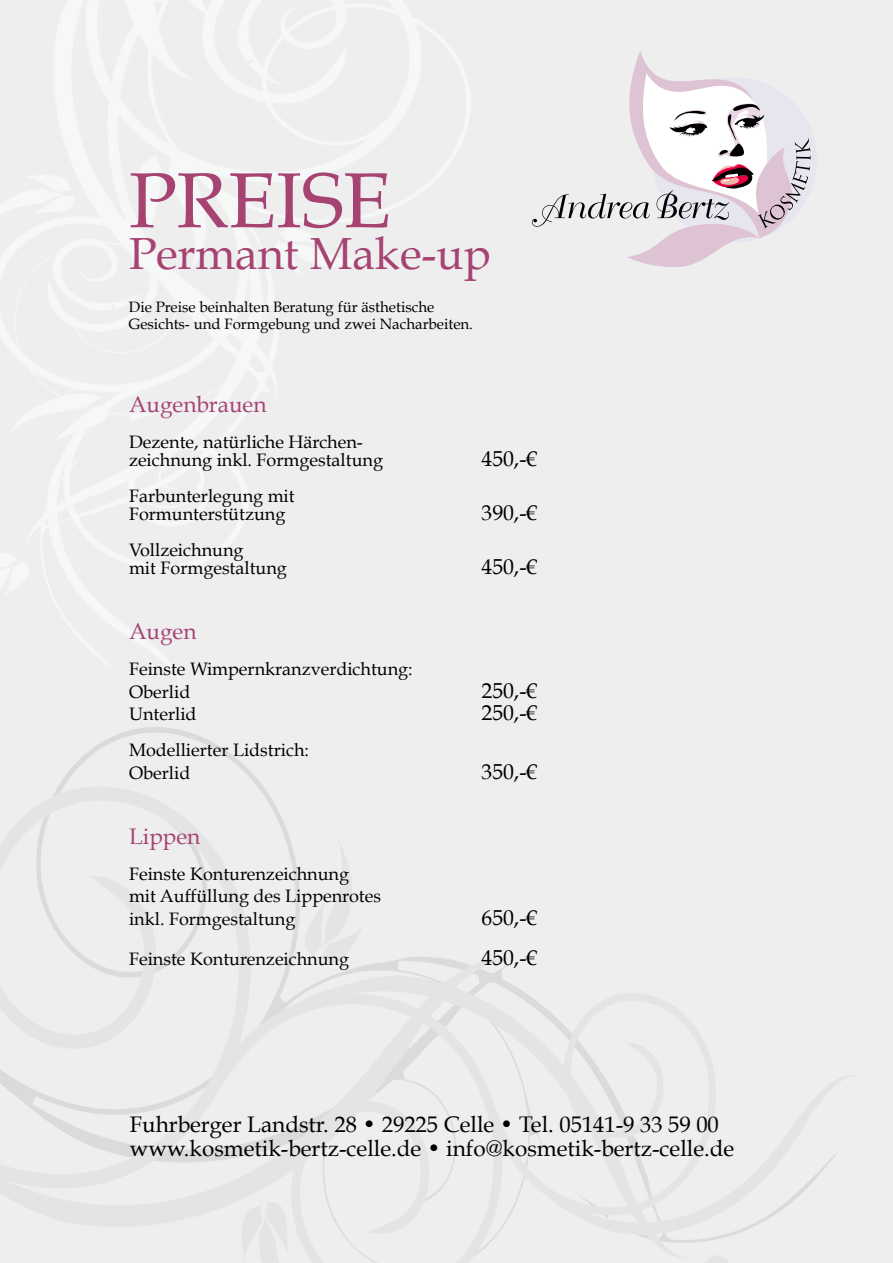
<style>
.page{position:relative;width:893px;height:1263px;background:#fff}
.page>*{position:absolute;margin:0;border:0;box-sizing:border-box;transform-origin:0 0}
.t1{font:78px "Book Antiqua";color:#a64373}
.t2{font:45px "Book Antiqua";color:#a64373}
.t3{font:22.5px/24px "Book Antiqua";color:#000}
.t4{font:22.5px "Book Antiqua";color:#a64373}
.t5{font:21.6px "Book Antiqua";color:#000}
.t6{font:18px/22.5px "Book Antiqua";color:#000}
.t7{font:15px/16.5px "Book Antiqua";color:#000}
</style>
<div class="page">
<svg style="left:532px;top:51px;width:292px;height:217px;background:#e4dfe3"></svg>
<h1 class="t1" style="left:129px;top:152px;width:263px">PREISE</h1>
<h2 class="t2" style="left:129px;top:226px;width:363px">Permant Make-up</h2>
<p class="t7" style="left:129px;top:299px;width:345px">Die Preise beinhalten Beratung für ästhetische<br>Gesichts- und Formgebung und zwei Nacharbeiten.</p>
<p class="t4" style="left:129px;top:391px;width:139px">Augenbrauen</p>
<p class="t6" style="left:129px;top:433px;width:256px;line-height:18px">Dezente, natürliche Härchen&shy;zeichnung inkl. Formgestaltung</p>
<p class="t6" style="left:129px;top:487px;width:167px;line-height:18px">Farbunterlegung mit<br>Formunterstützung</p>
<p class="t6" style="left:129px;top:541px;width:159px;line-height:18px">Vollzeichnung<br>mit Formgestaltung</p>
<p class="t4" style="left:129px;top:617px;width:69px">Augen</p>
<p class="t6" style="left:129px;top:658px;width:285px">Feinste Wimpernkranzverdichtung:<br>Oberlid</p>
<p class="t5" style="left:482px;top:446px;width:57px">450,-€</p>
<p class="t5" style="left:482px;top:500px;width:57px">390,-€</p>
<p class="t5" style="left:482px;top:554px;width:57px">450,-€</p>
<p class="t5" style="left:482px;top:677px;width:57px">250,-€</p>
<p class="t6" style="left:129px;top:703px;width:69px">Unterlid</p>
<p class="t5" style="left:482px;top:699px;width:57px">250,-€</p>
<p class="t6" style="left:129px;top:739px;width:182px">Modellierter Lidstrich:<br>Oberlid</p>
<p class="t5" style="left:482px;top:758px;width:57px">350,-€</p>
<p class="t4" style="left:129px;top:822px;width:73px">Lippen</p>
<p class="t6" style="left:129px;top:862px;width:253px">Feinste Konturenzeichnung<br>mit Auffüllung des Lippenrotes inkl. Formgestaltung</p>
<p class="t5" style="left:482px;top:904px;width:57px">650,-€</p>
<p class="t6" style="left:129px;top:948px;width:222px">Feinste Konturenzeichnung</p>
<p class="t5" style="left:482px;top:944px;width:57px">450,-€</p>
<p class="t3" style="left:130px;top:1112px;width:606px">Fuhrberger Landstr. 28 • 29225 Celle • Tel. 05141-9 33 59 00 www.kosmetik-bertz-celle.de • info@kosmetik-bertz-celle.de</p>
</div>
